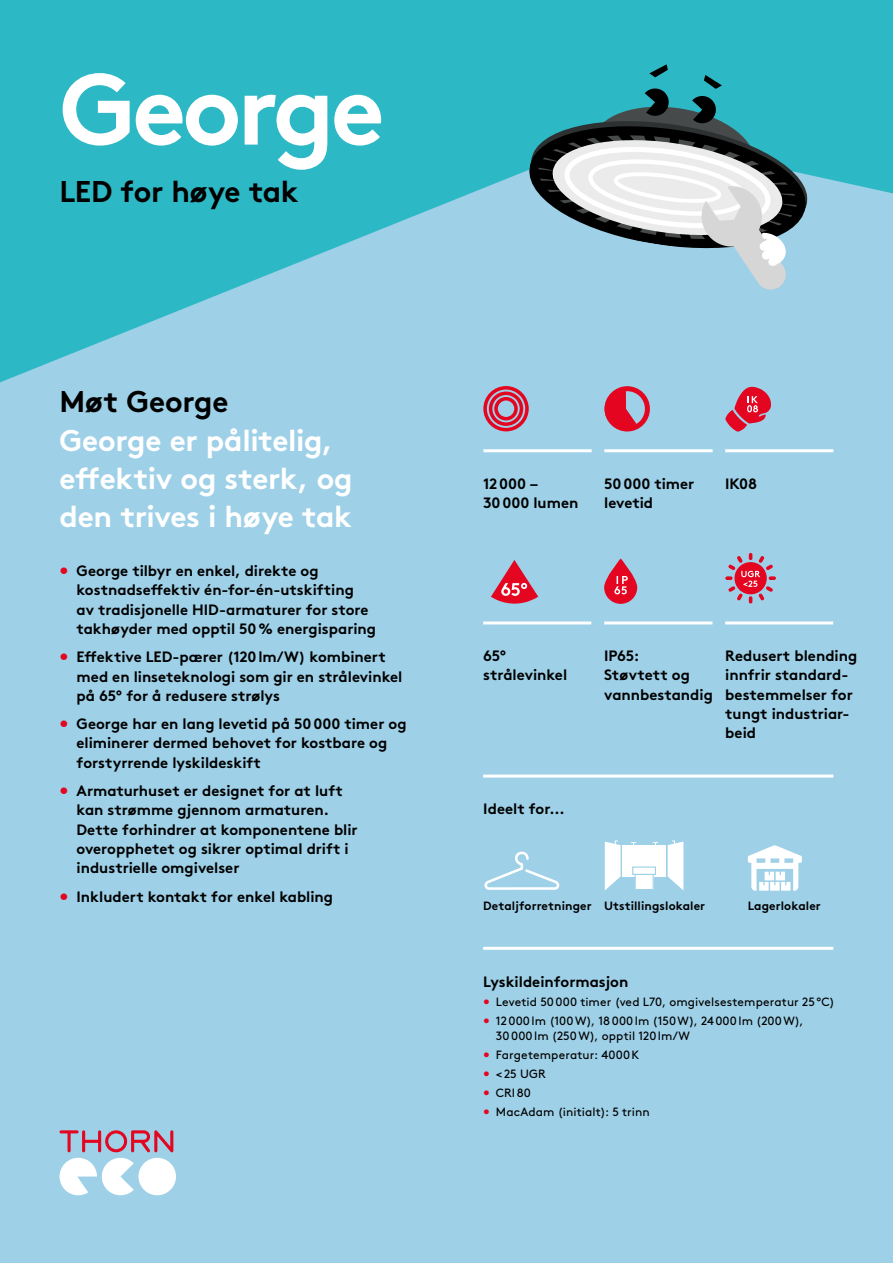
<style>
.page{position:relative;width:893px;height:1263px;background:#9ed0e7}
.page>*{position:absolute;margin:0;border:0;box-sizing:border-box;transform-origin:0 0}
.t1{font:700 100.65px "Brown";letter-spacing:-.04em;color:#fff}
.t2{font:700 30px/38.2px "Brown";letter-spacing:-.01em;color:#fff}
.t3{font:700 30px "Brown";letter-spacing:-.01em;color:#000}
.t4{font:700 15px/19.2px "Brown";color:#000}
.t5{font:12px/14.9px "Brown";letter-spacing:.01em;color:#000}
.t6{font:700 12px "Brown";letter-spacing:.005em;color:#000}
.s1{color:#e40521}
</style>
<div class="page">
<svg style="left:0;top:0;width:893px;height:382px;fill:#2db8c5"></svg>
<hr style="left:483px;top:947px;width:350px;height:3px;background:#fff">
<hr style="left:483px;top:774px;width:350px;height:3px;background:#fff">
<svg style="left:483px;top:386px;width:46px;height:45px"></svg>
<svg style="left:605px;top:388px;width:33px;height:42px"></svg>
<div style="left:605px;top:386px;width:45px;height:45px;border:5px solid #e40521;border-radius:50%"></div>
<hr style="left:483px;top:449px;width:109px;height:3px;background:#fff">
<hr style="left:483px;top:621px;width:108px;height:3px;background:#fff">
<hr style="left:604px;top:449px;width:109px;height:3px;background:#fff">
<hr style="left:604px;top:621px;width:108px;height:3px;background:#fff">
<hr style="left:725px;top:449px;width:108px;height:3px;background:#fff">
<hr style="left:725px;top:621px;width:108px;height:3px;background:#fff">
<svg style="left:604px;top:558px;width:33px;height:46px"></svg>
<svg style="left:614px;top:576px;width:14px;height:18px"></svg>
<svg style="left:725px;top:387px;width:46px;height:45px"></svg>
<svg style="left:524px;top:64px;width:288px;height:226px"></svg>
<svg style="left:491px;top:560px;width:47px;height:44px"></svg>
<svg style="left:484px;top:851px;width:76px;height:39px"></svg>
<svg style="left:748px;top:845px;width:54px;height:46px"></svg>
<div style="left:622px;top:845px;width:44px;height:31px;background:#fff"></div>
<svg style="left:668px;top:840px;width:15px;height:50px"></svg>
<svg style="left:605px;top:840px;width:16px;height:50px"></svg>
<svg style="left:635px;top:875px;width:19px;height:15px"></svg>
<div style="left:632px;top:866px;width:24px;height:9px;border:1px solid #9ed0e7"></div>
<svg style="left:725px;top:553px;width:51px;height:50px"></svg>
<div style="left:138px;top:1158px;width:38px;height:37px;background:#fff;border-radius:50%"></div>
<svg style="left:60px;top:1130px;width:113px;height:65px"></svg>
<h1 class="t1" style="left:60px;top:28px;width:327px">George</h1>
<h2 class="t3" style="left:60px;top:167px;width:241px">LED for høye tak</h2>
<h2 class="t3" style="left:60px;top:378px;width:170px">Møt George</h2>
<h2 class="t2" style="left:60px;top:418px;width:295px">George er pålitelig, effektiv og sterk, og den trives i høye tak</h2>
<p class="t4" style="left:77px;top:560px;width:301px;text-indent:-17px"><span class="s1">•</span> George tilbyr en enkel, direkte og kostnadseffektiv én-for-én-utskifting<br>av tradisjonelle HID-armaturer for store takhøyder med opptil 50% energisparing</p>
<p class="t4" style="left:77px;top:646px;width:327px;text-indent:-17px"><span class="s1">•</span> Effektive LED-pærer (120lm/W) kombinert med en linseteknologi som gir en strålevinkel på 65° for å redusere strølys</p>
<p class="t4" style="left:77px;top:713px;width:332px;text-indent:-17px"><span class="s1">•</span> George har en lang levetid på 50000 timer og eliminerer dermed behovet for kostbare og forstyrrende lyskildeskift</p>
<p class="t4" style="left:77px;top:780px;width:283px;text-indent:-17px"><span class="s1">•</span> Armaturhuset er designet for at luft kan strømme gjennom armaturen.<br>Dette forhindrer at komponentene blir overopphetet og sikrer optimal drift i industrielle omgivelser</p>
<p class="t4" style="left:60px;top:885px;width:275px"><span class="s1">•</span> Inkludert kontakt for enkel kabling</p>
<p class="t4" style="left:483px;top:473px;width:97px">12000 –<br>30000 lumen</p>
<p class="t4" style="left:604px;top:473px;width:92px">50000 timer levetid</p>
<p class="t4" style="left:725px;top:473px;width:33px">IK08</p>
<p class="t4" style="left:483px;top:645px;width:86px">65° strålevinkel</p>
<p class="t4" style="left:483px;top:798px;width:83px">Ideelt for...</p>
<p class="t4" style="left:604px;top:645px;width:110px">IP65:<br>Støvtett og vannbestandig</p>
<p class="t4" style="left:725px;top:645px;width:134px">Redusert blending innfrir standard&shy;bestemmelser for tungt industriar&shy;beid</p>
<p class="t6" style="left:483px;top:896px;width:223px">Detaljforretninger Utstillingslokaler</p>
<p class="t6" style="left:748px;top:896px;width:75px">Lagerlokaler</p>
<p class="t4" style="left:483px;top:970px;width:147px">Lyskildeinformasjon</p>
<p class="t5" style="left:483px;top:993px;width:353px"><span class="s1">•</span> Levetid 50000 timer (ved L70, omgivelsestemperatur 25°C)</p>
<p class="t5" style="left:496px;top:1012px;width:309px;text-indent:-13px"><span class="s1">•</span> 12000lm (100W), 18000lm (150W), 24000lm (200W),<br>30000lm (250W), opptil 120lm/W</p>
<p class="t5" style="left:483px;top:1046px;width:158px"><span class="s1">•</span> Fargetemperatur: 4000K</p>
<p class="t5" style="left:483px;top:1065px;width:64px"><span class="s1">•</span> &lt;25 UGR</p>
<p class="t5" style="left:483px;top:1084px;width:49px"><span class="s1">•</span> CRI80</p>
<p class="t5" style="left:483px;top:1104px;width:168px"><span class="s1">•</span> MacAdam (initialt): 5 trinn</p>
</div>
